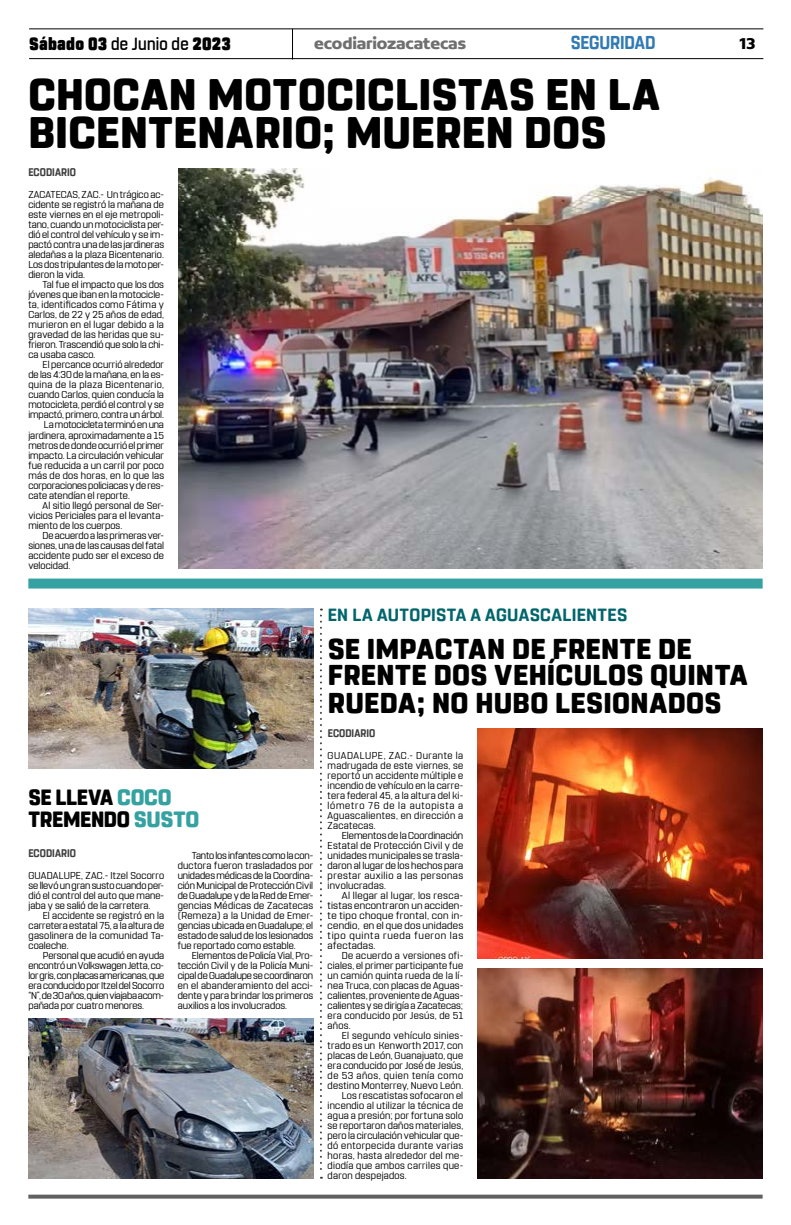
<style>
.page{position:relative;width:791px;height:1225px;background:#fff}
.page>*{position:absolute;margin:0;border:0;box-sizing:border-box;transform-origin:0 0}
.t1{font:800 44px/38px "Rohn Rounded";letter-spacing:.01em;color:#000}
.t2{font:800 28.6px/27px "Rohn Rounded";letter-spacing:.015em;color:#000}
.t3{font:800 22px/22px "Rohn Rounded";letter-spacing:-.01em;color:#000;scale:.95 1}
.t4{font:700 18.6px "Rohn Rounded";letter-spacing:-.01em;color:#327ab3;scale:.91 1}
.t5{font:700 17.6px "Rohn Rounded";letter-spacing:.02em;color:#00666c}
.t6{font:900 17.6px "Rohn Rounded";letter-spacing:.015em;color:#000;scale:.91 1}
.t7{font:700 16.9px "Concord";letter-spacing:-.01em;color:#706f6f}
.t8{font:700 16.9px "Concord";color:#000}
.t9{font:700 11px "Rohn Rounded";letter-spacing:.005em;color:#3d3d3d;scale:.91 1}
.t10{font:10px/10px "Rohn Rounded";letter-spacing:.01em;color:#000;text-align:justify}
.t11{font:10px/10px "Rohn Rounded";letter-spacing:.01em;color:#000;text-align:justify;scale:1.04 1}
.t12{font:10px "Rohn Rounded";letter-spacing:.035em;color:#000}
.t13{font:10px "Rohn Rounded";letter-spacing:.04em;color:#000}
.t14{font:10px "Rohn Rounded";letter-spacing:-.01em;color:#000}
.t15{font:10px "Rohn Rounded";letter-spacing:.03em;color:#000}
.t16{font:10px "Rohn Rounded";letter-spacing:-.015em;color:#000}
.t17{font:10px "Rohn Rounded";letter-spacing:.05em;color:#000}
.s1{font-weight:500}
.s2{color:#36a1a1}
</style>
<div class="page">
<svg style="left:28px;top:1194px;width:735px;height:4px;background:#7a7a7a"></svg>
<hr style="left:29px;top:28px;width:734px;height:1px;background:#000">
<hr style="left:29px;top:58px;width:734px;height:1px;background:#000">
<hr style="left:292px;top:29px;width:1px;height:31px;background:#000">
<div style="left:28px;top:578px;width:735px;height:10px;background:#36a1a1"></div>
<img style="left:178px;top:168px;width:585px;height:400px">
<img style="left:477px;top:728px;width:286px;height:230px">
<img style="left:477px;top:968px;width:286px;height:210px">
<svg style="left:320px;top:608px;width:2px;height:570px"></svg>
<img style="left:29px;top:608px;width:285px;height:160px">
<img style="left:28px;top:1018px;width:285px;height:160px">
<h3 class="t6" style="left:29px;top:33px;width:223px">Sábado 03 <span class="s1">de Junio de</span> 2023</h3>
<h3 class="t7" style="left:314px;top:33px;width:153px">ecodiariozacatecas</h3>
<h3 class="t4" style="left:571px;top:32px;width:95px">SEGURIDAD</h3>
<h3 class="t8" style="left:739px;top:33px;width:18px">13</h3>
<h1 class="t1" style="left:28px;top:76px;width:633px">CHOCAN MOTOCICLISTAS EN LA<br>BICENTENARIO; MUEREN DOS</h1>
<p class="t9" style="left:28px;top:166px;width:54px">ECODIARIO</p>
<p class="t10" style="left:28px;top:190px;width:137px">ZACATECAS, ZAC.- Un trágico ac&shy;cidente se registró la mañana de este viernes en el eje metropoli&shy;tano, cuando un motociclista per&shy;dió el control del vehículo y se im&shy;pactó contra una de las jardineras aledañas a la plaza Bicentenario.<br>Los dos tripulantes de la moto per&shy;dieron la vida.</p>
<p class="t10" style="left:28px;top:280px;width:137px;text-indent:14px">Tal fue el impacto que los dos jóvenes que iban en la motocicle&shy;ta, identificados como Fátima y Carlos, de 22 y 25 años de edad, murieron en el lugar debido a la gravedad de las heridas que su&shy;frieron. Trascendió que solo la chi&shy;ca usaba casco.</p>
<p class="t10" style="left:43px;top:360px;width:123px">El percance ocurrió alrededor</p>
<p class="t10" style="left:28px;top:370px;width:137px">de las 4:30 de la mañana, en la es-</p>
<p class="t12" style="left:28px;top:379px;width:137px">quina de la plaza Bicentenario,</p>
<p class="t10" style="left:28px;top:390px;width:137px">cuando Carlos, quien conducía la</p>
<p class="t10" style="left:28px;top:400px;width:137px">motocicleta, perdió el control y se</p>
<p class="t10" style="left:28px;top:410px;width:137px">impactó, primero, contra un árbol.</p>
<p class="t16" style="left:44px;top:419px;width:122px">La motocicleta terminó en una</p>
<p class="t10" style="left:28px;top:430px;width:137px">jardinera, aproximadamente a 15</p>
<p class="t10" style="left:28px;top:440px;width:137px">metros de donde ocurrió el primer</p>
<p class="t10" style="left:28px;top:450px;width:137px">impacto. La circulación vehicular</p>
<p class="t10" style="left:28px;top:460px;width:137px">fue reducida a un carril por poco</p>
<p class="t10" style="left:28px;top:470px;width:137px">más de dos horas, en lo que las</p>
<p class="t14" style="left:28px;top:479px;width:137px">corporaciones policiacas y de res-</p>
<p class="t10" style="left:28px;top:490px;width:103px">cate atendían el reporte.</p>
<p class="t10" style="left:43px;top:500px;width:123px">Al sitio llegó personal de Ser-</p>
<p class="t10" style="left:28px;top:510px;width:137px">vicios Periciales para el levanta-</p>
<p class="t10" style="left:28px;top:520px;width:95px">miento de los cuerpos.</p>
<p class="t10" style="left:43px;top:530px;width:123px">De acuerdo a las primeras ver-</p>
<p class="t10" style="left:28px;top:540px;width:137px">siones, una de las causas del fatal</p>
<p class="t10" style="left:28px;top:550px;width:137px">accidente pudo ser el exceso de</p>
<p class="t10" style="left:28px;top:560px;width:43px">velocidad.</p>
<h3 class="t3" style="left:28px;top:786px;width:181px">SE LLEVA <span class="s2">COCO<br></span>TREMENDO <span class="s2">SUSTO</span></h3>
<p class="t10" style="left:178px;top:850px;width:137px;text-indent:14px">Tanto los infantes como la con&shy;ductora fueron trasladados por unidades médicas de la Coordina&shy;ción Municipal de Protección Civil de Guadalupe y de la Red de Emer&shy;gencias Médicas de Zacatecas (Remeza) a la Unidad de Emer&shy;gencias ubicada en Guadalupe; el estado de salud de los lesionados fue reportado como estable.</p>
<p class="t10" style="left:178px;top:950px;width:137px;text-indent:14px">Elementos de Policía Vial, Pro&shy;tección Civil y de la Policía Muni&shy;cipal de Guadalupe se coordinaron en el abanderamiento del acci&shy;dente y para brindar los primeros auxilios a los involucrados.</p>
<p class="t9" style="left:28px;top:846px;width:54px">ECODIARIO</p>
<p class="t10" style="left:29px;top:870px;width:137px">GUADALUPE, ZAC.- Itzel Socorro se llevó un gran susto cuando per&shy;dió el control del auto que mane&shy;jaba y se salió de la carretera.</p>
<p class="t10" style="left:29px;top:910px;width:137px;text-indent:14px">El accidente se registró en la carretera estatal 75, a la altura de gasolinera de la comunidad Ta&shy;coaleche.</p>
<p class="t10" style="left:29px;top:950px;width:137px;text-indent:14px">Personal que acudió en ayuda encontró un Volkswagen Jetta, co&shy;lor gris, con placas americanas, que era conducido por Itzel del Socorro “N”, de 30 años, quien viajaba acom&shy;pañada por cuatro menores.</p>
<h3 class="t5" style="left:328px;top:605px;width:301px">EN LA AUTOPISTA A AGUASCALIENTES</h3>
<h2 class="t2" style="left:328px;top:636px;width:421px">SE IMPACTAN DE FRENTE DE<br>FRENTE DOS VEHÍCULOS QUINTA<br>RUEDA; NO HUBO LESIONADOS</h2>
<p class="t9" style="left:328px;top:726px;width:54px">ECODIARIO</p>
<p class="t10" style="left:328px;top:750px;width:137px">GUADALUPE, ZAC.- Durante la madrugada de este viernes, se reportó un accidente múltiple e incendio de vehículo en la carre&shy;tera federal 45, a la altura del ki&shy;lómetro 76 de la autopista a Aguascalientes, en dirección a Zacatecas.</p>
<p class="t10" style="left:328px;top:830px;width:137px;text-indent:14px">Elementos de la Coordinación Estatal de Protección Civil y de unidades municipales se trasla&shy;daron al lugar de los hechos para prestar auxilio a las personas involucradas.</p>
<p class="t11" style="left:328px;top:890px;width:132px;text-indent:14px">Al llegar al lugar, los resca&shy;tistas encontraron un acciden&shy;te tipo choque frontal, con in&shy;cendio, en el que dos unidades tipo quinta rueda fueron las afectadas.</p>
<p class="t10" style="left:328px;top:950px;width:137px;text-indent:14px">De acuerdo a versiones ofi&shy;ciales, el primer participante fue un camión quinta rueda de la lí&shy;nea Truca, con placas de Aguas&shy;calientes, proveniente de Aguas&shy;calientes y se dirigía a Zacatecas; era conducido por Jesús, de 51 años.</p>
<p class="t13" style="left:342px;top:1029px;width:123px">El segundo vehículo sinies-</p>
<p class="t10" style="left:328px;top:1040px;width:137px">trado es un Kenworth 2017, con</p>
<p class="t10" style="left:328px;top:1050px;width:137px">placas de León, Guanajuato, que</p>
<p class="t10" style="left:328px;top:1060px;width:137px">era conducido por José de Jesús,</p>
<p class="t17" style="left:328px;top:1069px;width:137px">de 53 años, quien tenía como</p>
<p class="t10" style="left:328px;top:1080px;width:137px">destino Monterrey, Nuevo León.</p>
<p class="t10" style="left:342px;top:1090px;width:123px">Los rescatistas sofocaron el</p>
<p class="t10" style="left:328px;top:1100px;width:137px">incendio al utilizar la técnica de</p>
<p class="t10" style="left:328px;top:1110px;width:137px">agua a presión; por fortuna solo</p>
<p class="t10" style="left:328px;top:1120px;width:137px">se reportaron daños materiales,</p>
<p class="t10" style="left:328px;top:1130px;width:137px">pero la circulación vehicular que-</p>
<p class="t13" style="left:328px;top:1139px;width:137px">dó entorpecida durante varias</p>
<p class="t12" style="left:328px;top:1149px;width:137px">horas, hasta alrededor del me-</p>
<p class="t15" style="left:328px;top:1159px;width:137px">diodía que ambos carriles que-</p>
<p class="t10" style="left:328px;top:1170px;width:81px">daron despejados.</p>
</div>
